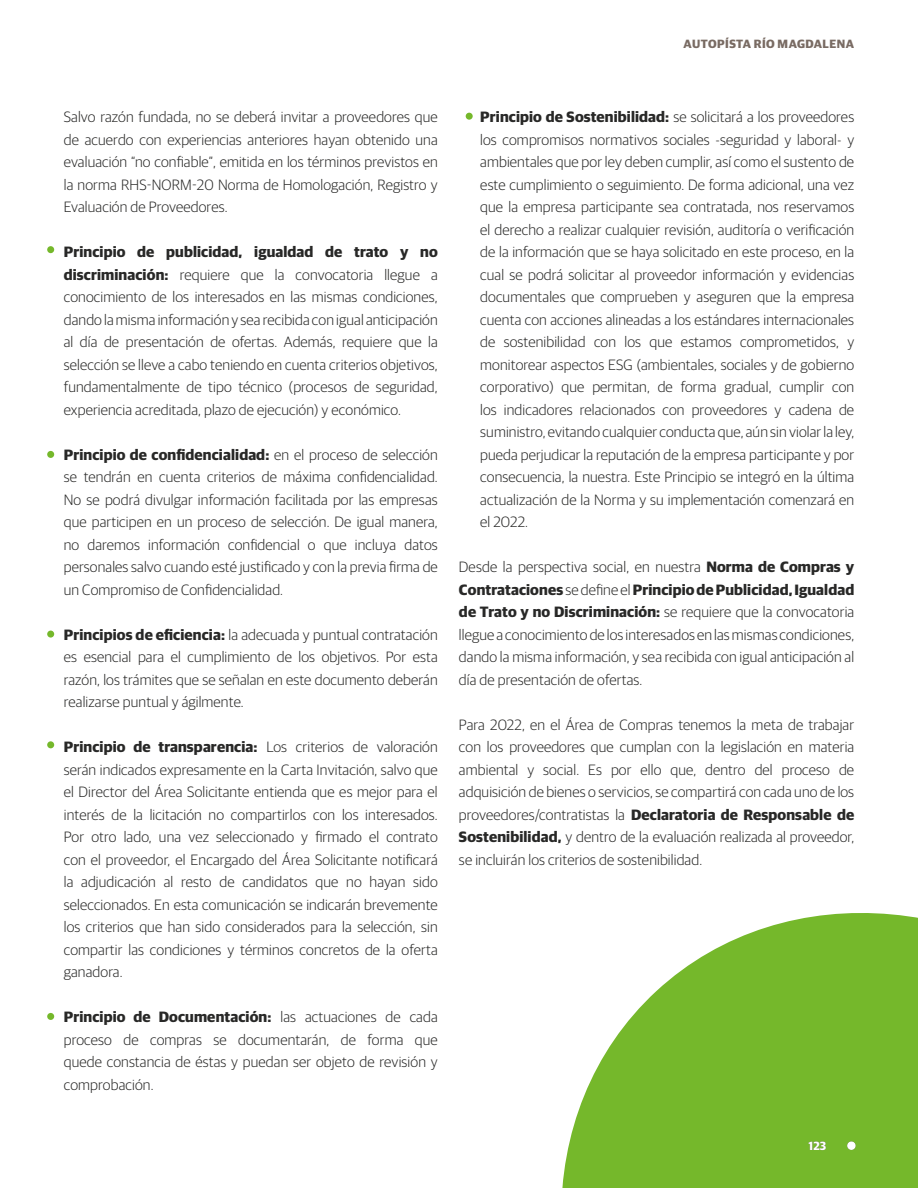
<style>
.page{position:relative;width:918px;height:1188px;background:#fff}
.page>*{position:absolute;margin:0;border:0;box-sizing:border-box;transform-origin:0 0}
.t1{font:300 15px/22.5px "Guardian Sans";letter-spacing:.01em;color:#282827;text-align:justify}
.t2{font:700 12px "Guardian Sans";letter-spacing:.04em;color:#796b63}
.t3{font:700 12px "Guardian Sans";color:#fff}
.s1{font-weight:700}
</style>
<div class="page">
<div style="left:47px;top:246px;width:7px;height:7px;background:#75b82b;border-radius:50%"></div>
<div style="left:466px;top:113px;width:7px;height:7px;background:#75b82b;border-radius:50%"></div>
<div style="left:47px;top:631px;width:7px;height:7px;background:#75b82b;border-radius:50%"></div>
<div style="left:47px;top:1013px;width:7px;height:7px;background:#75b82b;border-radius:50%"></div>
<div style="left:47px;top:451px;width:7px;height:7px;background:#75b82b;border-radius:50%"></div>
<div style="left:47px;top:741px;width:7px;height:7px;background:#75b82b;border-radius:50%"></div>
<svg style="left:562px;top:913px;width:356px;height:275px;fill:#75b82b"></svg>
<div style="left:847px;top:1141px;width:9px;height:9px;background:#fff;border-radius:50%"></div>
<p class="t2" style="left:684px;top:34px;width:172px">AUTOPÍSTA RÍO MAGDALENA</p>
<p class="t1" style="left:64px;top:105px;width:375px">Salvo razón fundada, no se deberá invitar a proveedores que de acuerdo con experiencias anteriores hayan obtenido una evaluación “no confiable”, emitida en los términos previstos en la norma RHS-NORM-20 Norma de Homologación, Registro y Evaluación de Proveedores.</p>
<p class="t1" style="left:64px;top:240px;width:376px"><span class="s1">Principio de publicidad, igualdad de trato y no discriminación:</span> requiere que la convocatoria llegue a conocimiento de los interesados en las mismas condiciones, dando la misma información y sea recibida con igual anticipación al día de presentación de ofertas. Además, requiere que la selección se lleve a cabo teniendo en cuenta criterios objetivos, fundamentalmente de tipo técnico (procesos de seguridad, experiencia acreditada, plazo de ejecución) y económico.</p>
<p class="t1" style="left:64px;top:442px;width:376px"><span class="s1">Principio de confidencialidad:</span> en el proceso de selección se tendrán en cuenta criterios de máxima confidencialidad.<br>No se podrá divulgar información facilitada por las empresas que participen en un proceso de selección. De igual manera, no daremos información confidencial o que incluya datos personales salvo cuando esté justificado y con la previa firma de un Compromiso de Confidencialidad.</p>
<p class="t1" style="left:64px;top:622px;width:375px"><span class="s1">Principios de eficiencia:</span> la adecuada y puntual contratación es esencial para el cumplimiento de los objetivos. Por esta razón, los trámites que se señalan en este documento deberán realizarse puntual y ágilmente.</p>
<p class="t1" style="left:64px;top:735px;width:375px"><span class="s1">Principio de transparencia:</span> Los criterios de valoración serán indicados expresamente en la Carta Invitación, salvo que el Director del Área Solicitante entienda que es mejor para el interés de la licitación no compartirlos con los interesados.<br>Por otro lado, una vez seleccionado y firmado el contrato con el proveedor, el Encargado del Área Solicitante notificará la adjudicación al resto de candidatos que no hayan sido seleccionados. En esta comunicación se indicarán brevemente los criterios que han sido considerados para la selección, sin compartir las condiciones y términos concretos de la oferta ganadora.</p>
<p class="t1" style="left:64px;top:1005px;width:375px"><span class="s1">Principio de Documentación:</span> las actuaciones de cada proceso de compras se documentarán, de forma que quede constancia de éstas y puedan ser objeto de revisión y comprobación.</p>
<p class="t1" style="left:480px;top:105px;width:376px"><span class="s1">Principio de Sostenibilidad:</span> se solicitará a los proveedores los compromisos normativos sociales -seguridad y laboral- y ambientales que por ley deben cumplir, así como el sustento de este cumplimiento o seguimiento. De forma adicional, una vez que la empresa participante sea contratada, nos reservamos el derecho a realizar cualquier revisión, auditoría o verificación de la información que se haya solicitado en este proceso, en la cual se podrá solicitar al proveedor información y evidencias documentales que comprueben y aseguren que la empresa cuenta con acciones alineadas a los estándares internacionales de sostenibilidad con los que estamos comprometidos, y monitorear aspectos ESG (ambientales, sociales y de gobierno corporativo) que permitan, de forma gradual, cumplir con los indicadores relacionados con proveedores y cadena de suministro, evitando cualquier conducta que, aún sin violar la ley, pueda perjudicar la reputación de la empresa participante y por consecuencia, la nuestra. Este Principio se integró en la última actualización de la Norma y su implementación comenzará en el 2022.</p>
<p class="t1" style="left:459px;top:555px;width:397px">Desde la perspectiva social, en nuestra <span class="s1">Norma de Compras y Contrataciones</span> se define el <span class="s1">Principio de Publicidad, Igualdad de Trato y no Discriminación:</span> se requiere que la convocatoria llegue a conocimiento de los interesados en las mismas condiciones, dando la misma información, y sea recibida con igual anticipación al día de presentación de ofertas.</p>
<p class="t1" style="left:459px;top:712px;width:397px">Para 2022, en el Área de Compras tenemos la meta de trabajar con los proveedores que cumplan con la legislación en materia ambiental y social. Es por ello que, dentro del proceso de adquisición de bienes o servicios, se compartirá con cada uno de los proveedores/contratistas la <span class="s1">Declaratoria de Responsable de Sostenibilidad,</span> y dentro de la evaluación realizada al proveedor, se incluirán los criterios de sostenibilidad.</p>
<p class="t3" style="left:809px;top:1136px;width:19px">123</p>
</div>
